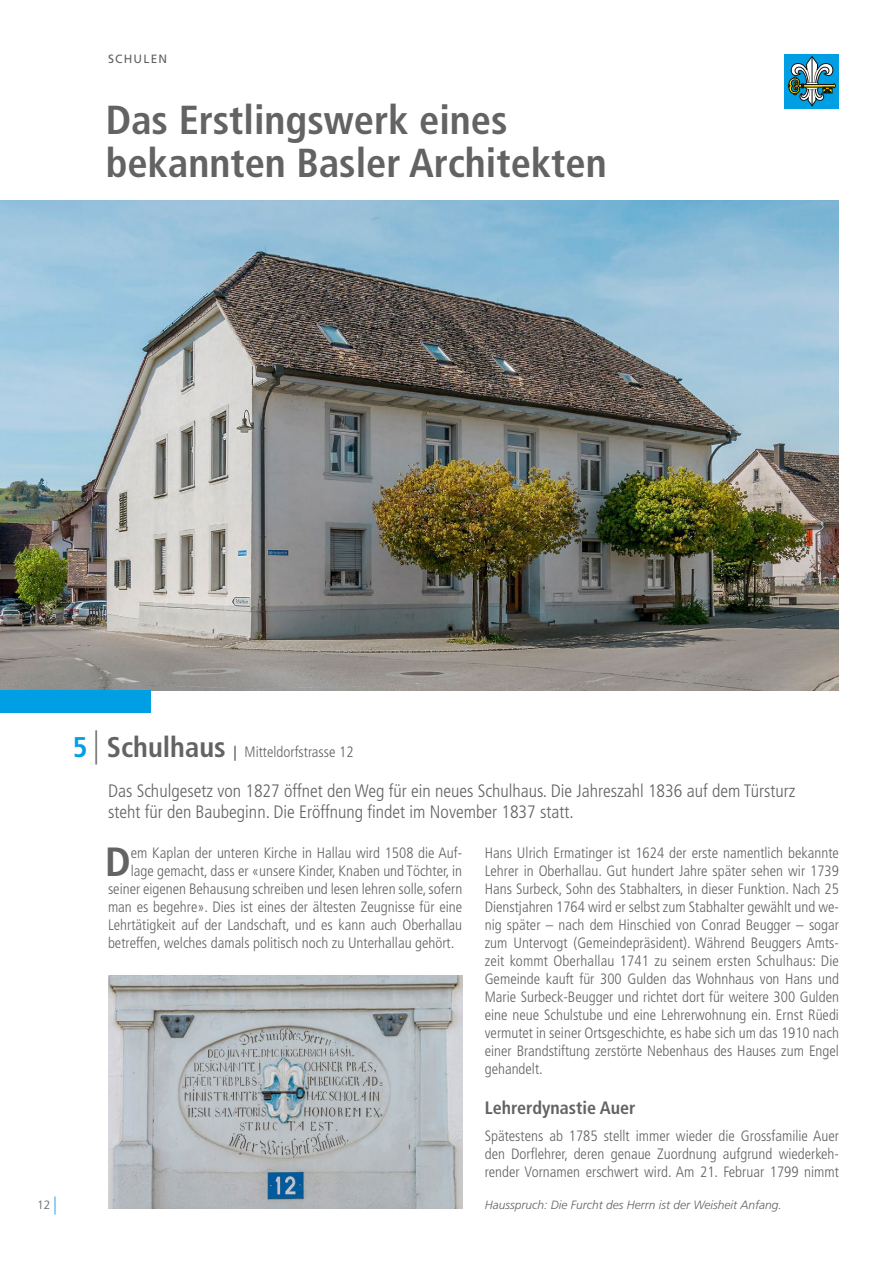
<style>
.page{position:relative;width:893px;height:1263px;background:#fff}
.page>*{position:absolute;margin:0;border:0;box-sizing:border-box;transform-origin:0 0}
.t1{font:700 condensed 40.8px "Frutiger";color:#636363}
.t2{font:700 condensed 40.5px/43.5px "Frutiger LT Std";color:#636363}
.t3{font:300 condensed 18px/21.6px "Frutiger LT Std";color:#636363}
.t4{font:700 condensed 18px "Frutiger";color:#636363}
.t5{font:300 condensed 15px/18px "Frutiger";color:#636363;text-align:justify}
.t6{font:300 condensed 15px "Frutiger LT Std";color:#636363}
.t7{font:italic 300 12px "Frutiger LT Std";color:#636363}
.t8{font:12px "Frutiger";letter-spacing:.1em;color:#636363}
.t9{font:300 12px "Frutiger LT Std";color:#636363}
.s1{font-size:18px;color:#009ee3}
.s2{font-weight:700;font-size:28.5px;color:#009ee3}
.s3{font-size:34.2px}
.s4{font-weight:700;font-size:28.5px}
.s5{font-weight:700}
</style>
<div class="page">
<img style="left:0;top:200px;width:839px;height:490px">
<div style="left:0;top:690px;width:151px;height:23px;background:#009ee3"></div>
<div style="left:785px;top:54px;width:54px;height:54px;background:#009ee3"></div>
<svg style="left:787px;top:56px;width:49px;height:50px"></svg>
<img style="left:108px;top:975px;width:354px;height:234px">
<p class="t8" style="left:108px;top:52px;width:61px">SCHULEN</p>
<h2 class="t2" style="left:106px;top:98px;width:502px">Das Erstlingswerk eines bekannten Basler Architekten</h2>
<p class="t9" style="left:37px;top:1198px;width:21px">12 <span class="s1">|</span></p>
<p class="t6" style="left:73px;top:744px;width:282px"><span class="s2">5</span> <span class="s3">|</span> <span class="s4">Schulhaus</span> <span class="s5">|</span> Mitteldorfstrasse 12</p>
<p class="t3" style="left:108px;top:780px;width:689px">Das Schulgesetz von 1827 öffnet den Weg für ein neues Schulhaus. Die Jahreszahl 1836 auf dem Türsturz steht für den Baubeginn. Die Eröffnung findet im November 1837 statt.</p>
<h1 class="t1" style="left:105px;top:838px;width:27px">D</h1>
<p class="t5" style="left:131px;top:844px;width:333px">em Kaplan der unteren Kirche in Hallau wird 1508 die Auf-</p>
<p class="t5" style="left:131px;top:862px;width:333px">lage gemacht, dass er «unsere Kinder, Knaben und Töchter, in</p>
<p class="t5" style="left:108px;top:880px;width:356px">seiner eigenen Behausung schreiben und lesen lehren solle, sofern</p>
<p class="t5" style="left:108px;top:898px;width:356px">man es begehre». Dies ist eines der ältesten Zeugnisse für eine</p>
<p class="t5" style="left:108px;top:916px;width:356px">Lehrtätigkeit auf der Landschaft, und es kann auch Oberhallau</p>
<p class="t5" style="left:108px;top:934px;width:348px">betreffen, welches damals politisch noch zu Unterhallau gehört.</p>
<p class="t5" style="left:485px;top:844px;width:356px">Hans Ulrich Ermatinger ist 1624 der erste namentlich bekannte Lehrer in Oberhallau. Gut hundert Jahre später sehen wir 1739<br>Hans Surbeck, Sohn des Stabhalters, in dieser Funktion. Nach 25<br>Dienstjahren 1764 wird er selbst zum Stabhalter gewählt und we&shy;nig später – nach dem Hinschied von Conrad Beugger – sogar zum Untervogt (Gemeindepräsident). Während Beuggers Amts&shy;zeit kommt Oberhallau 1741 zu seinem ersten Schulhaus: Die Gemeinde kauft für 300 Gulden das Wohnhaus von Hans und Marie Surbeck-Beugger und richtet dort für weitere 300 Gulden eine neue Schulstube und eine Lehrerwohnung ein. Ernst Rüedi vermutet in seiner Ortsgeschichte, es habe sich um das 1910 nach einer Brandstiftung zerstörte Nebenhaus des Hauses zum Engel gehandelt.</p>
<p class="t4" style="left:485px;top:1097px;width:152px">Lehrerdynastie Auer</p>
<p class="t5" style="left:485px;top:1127px;width:356px">Spätestens ab 1785 stellt immer wieder die Grossfamilie Auer den Dorflehrer, deren genaue Zuordnung aufgrund wiederkeh&shy;render Vornamen erschwert wird. Am 21. Februar 1799 nimmt</p>
<p class="t7" style="left:485px;top:1198px;width:299px">Hausspruch: Die Furcht des Herrn ist der Weisheit Anfang.</p>
</div>
